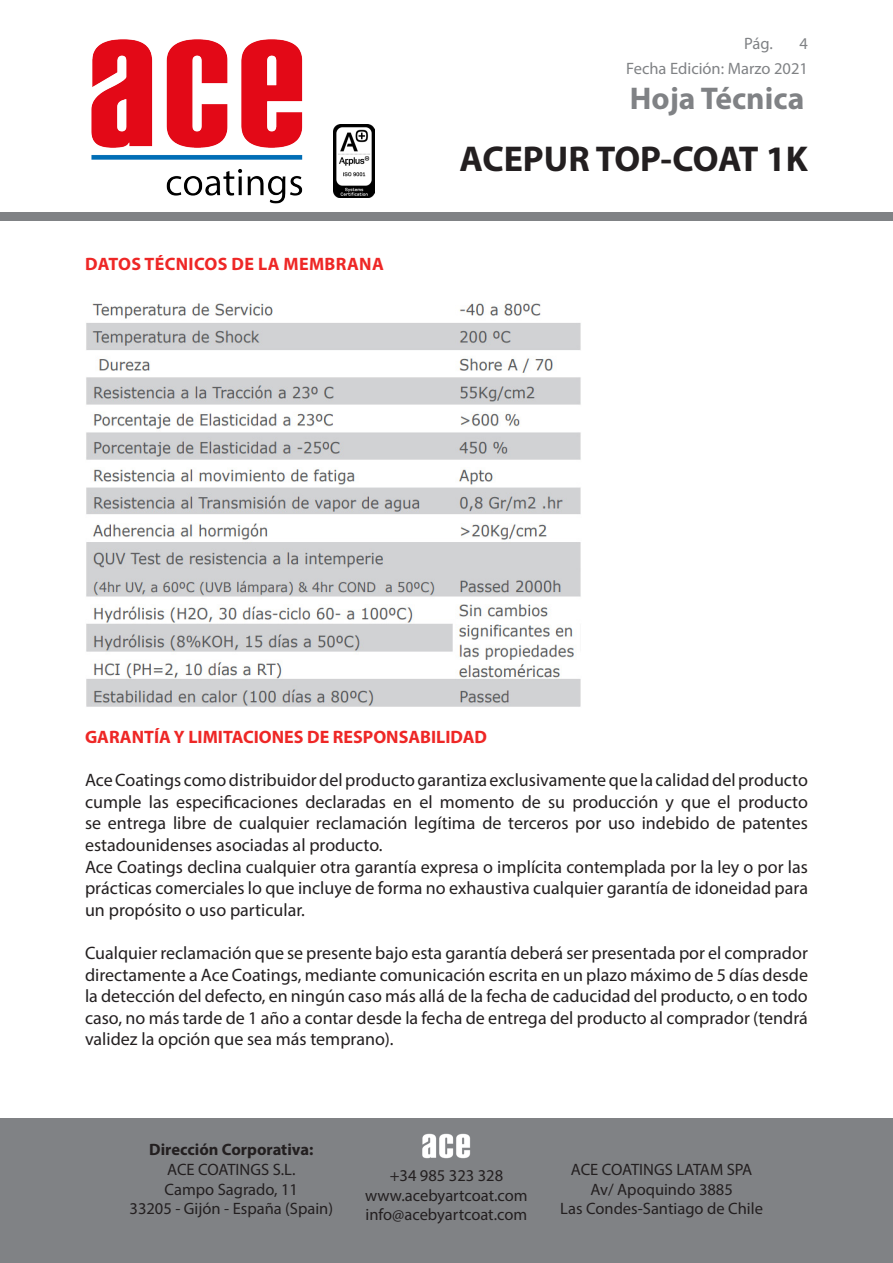
<style>
.page{position:relative;width:893px;height:1263px;background:#fff}
.page>*{position:absolute;margin:0;border:0;box-sizing:border-box;transform-origin:0 0}
.t1{font:700 36px "Myriad Pro";color:#231f20}
.t2{font:700 31.5px "Myriad Pro";color:#808285}
.Textos{font:18px/21.6px "Myriad Pro";color:#231f20;text-align:justify}
.Textos-2{font:700 18px "Myriad Pro";color:#ee2726}
.Textos-3{font:700 18px "Myriad Pro";letter-spacing:.02em;color:#ee2726}
.t3{font:16.5px/19.8px "Myriad Pro";color:#231f20;text-align:center}
.t4{font:16.5px/24.9px "Myriad Pro";color:#808285;text-align:right}
.t5{font:700 16.5px "Myriad Pro";color:#231f20}
</style>
<div class="page">
<div style="left:0;top:1118px;width:893px;height:145px;background:#808285"></div>
<img style="left:91px;top:39px;width:212px;height:165px">
<div style="left:0;top:212px;width:893px;height:8px;background:#808285"></div>
<img style="left:422px;top:1133px;width:49px;height:25px">
<img style="left:333px;top:124px;width:42px;height:73px">
<img style="left:86px;top:303px;width:495px;height:404px">
<p class="Textos-3" style="left:85px;top:252px;width:300px">DATOS TÉCNICOS DE LA MEMBRANA</p>
<p class="t4" style="left:744px;top:31px;width:30px">Pág.</p>
<p class="t4" style="left:626px;top:31px;width:183px">4<br>Fecha Edición: Marzo 2021</p>
<h2 class="t2" style="left:630px;top:78px;width:176px">Hoja Técnica</h2>
<h1 class="t1" style="left:460px;top:135px;width:350px">ACEPUR TOP-COAT 1K</h1>
<p class="Textos-2" style="left:85px;top:725px;width:404px">GARANTÍA Y LIMITACIONES DE RESPONSABILIDAD</p>
<p class="Textos" style="left:85px;top:769px;width:724px">Ace Coatings como distribuidor del producto garantiza exclusivamente que la calidad del producto cumple las especificaciones declaradas en el momento de su producción y que el producto se entrega libre de cualquier reclamación legítima de terceros por uso indebido de patentes estadounidenses asociadas al producto.</p>
<p class="Textos" style="left:85px;top:855px;width:724px">Ace Coatings declina cualquier otra garantía expresa o implícita contemplada por la ley o por las prácticas comerciales lo que incluye de forma no exhaustiva cualquier garantía de idoneidad para un propósito o uso particular.</p>
<p class="Textos" style="left:85px;top:942px;width:724px">Cualquier reclamación que se presente bajo esta garantía deberá ser presentada por el comprador directamente a Ace Coatings, mediante comunicación escrita en un plazo máximo de 5 días desde la detección del defecto, en ningún caso más allá de la fecha de caducidad del producto, o en todo caso, no más tarde de 1 año a contar desde la fecha de entrega del producto al comprador (tendrá validez la opción que sea más temprano).</p>
<p class="t5" style="left:149px;top:1139px;width:166px">Dirección Corporativa:</p>
<p class="t3" style="left:130px;top:1159px;width:205px">ACE COATINGS S.L.<br>Campo Sagrado, 11<br>33205 - Gijón - España (Spain)</p>
<p class="t3" style="left:365px;top:1165px;width:164px">+34 985 323 328 www.acebyartcoat.com info@acebyartcoat.com</p>
<p class="t3" style="left:560px;top:1159px;width:204px">ACE COATINGS LATAM SPA<br>Av/ Apoquindo 3885<br>Las Condes-Santiago de Chile</p>
</div>
